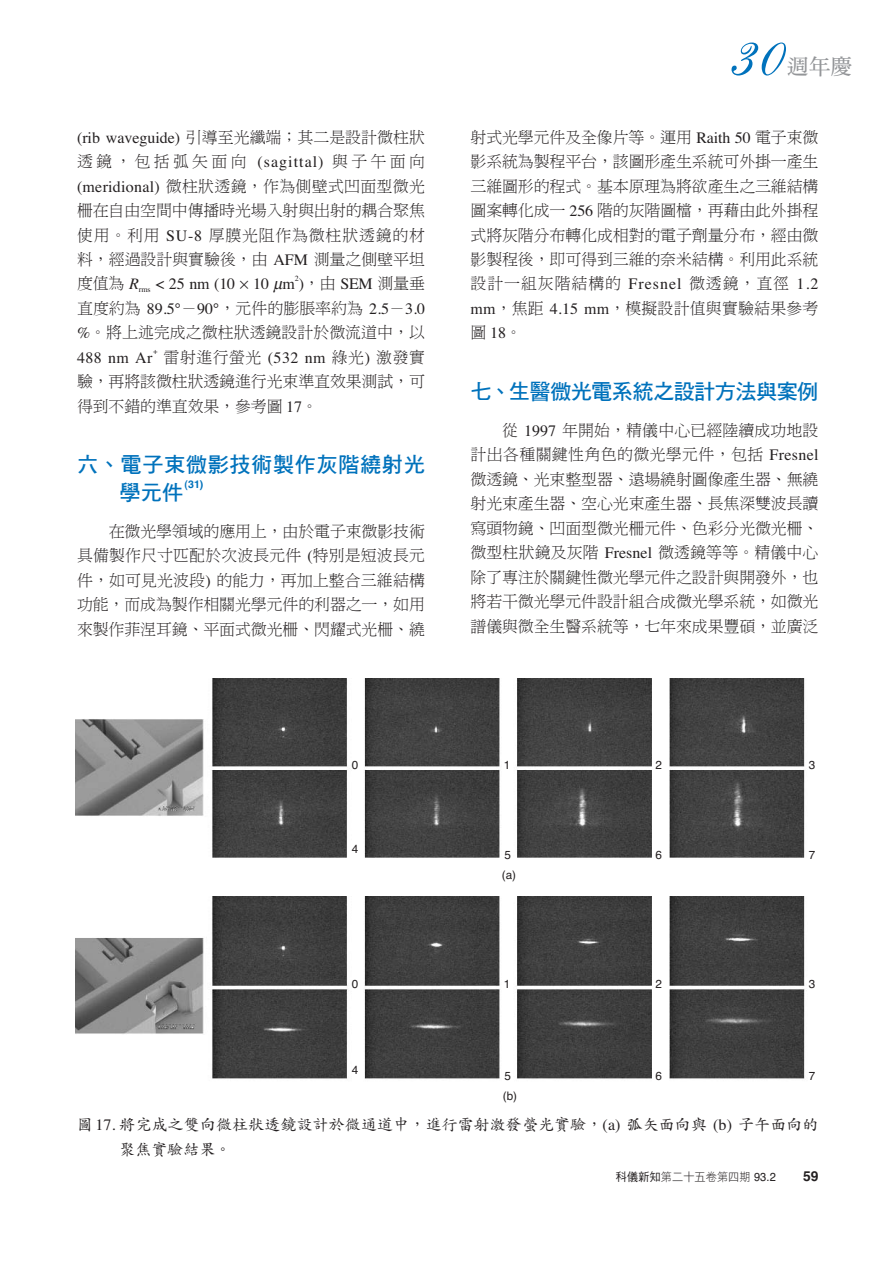
<style>
.page{position:relative;width:893px;height:1263px;background:#fff}
.page>*{position:absolute;margin:0;border:0;box-sizing:border-box;transform-origin:0 0}
.t1{font:21.3px/27.6px "DF Hei Bd HK BF";letter-spacing:.025em;color:#0072bc}
.t2{font:21.3px "DF Hei Bd HK BF";letter-spacing:-.03em;color:#0072bc}
.t3{font:21.3px "DF Ming Bd HK BF";color:#939598}
.t4{font:15.9px/24.5px "DF Ming Lt HK BF";letter-spacing:-.01em;color:#231f20;text-align:justify}
.t5{font:15.9px/24.5px "DF Kai Shu Md HK BF";letter-spacing:.01em;color:#231f20}
.t6{font:15.9px "Times";letter-spacing:-.01em;color:#231f20}
.t7{font:700 13.8px "Helvetica";color:#231f20}
.t8{font:11.7px "Helvetica";color:#231f20}
.t9{font:11.7px "DF Li Hei Lt HK BF";letter-spacing:.01em;color:#231f20;scale:.95 1}
.t10{font:700 10.65px "Helvetica";color:#0072bc}
.t11{font:7.95px "Times";color:#231f20}
.s1{font-family:"Times"}
.s2{font-family:"DF Ming Lt HK BF"}
.s3{font-style:italic}
.s4{font-family:"DF Hei Md HK BF"}
.s5{font-family:"Helvetica"}
</style>
<div class="page">
<svg style="left:731px;top:43px;width:55px;height:33px"></svg>
<img style="left:75px;top:678px;width:730px;height:180px">
<img style="left:75px;top:896px;width:732px;height:183px">
<p class="t4" style="left:77px;top:126px;width:349px"><span class="s1">(rib waveguide)</span> 引導至光纖端；其二是設計微柱狀透鏡，包括弧矢面向 <span class="s1">(sagittal)</span> 與子午面向<span class="s1">(meridional)</span> 微柱狀透鏡，作為側壁式凹面型微光柵在自由空間中傳播時光場入射與出射的耦合聚焦使用。利用 <span class="s1">SU-8</span> 厚膜光阻作為微柱狀透鏡的材料，經過設計與實驗後，由 <span class="s1">AFM</span> 測量之側壁平坦</p>
<p class="t6" style="left:77px;top:278px;width:349px"><span class="s2">度值為</span> <span class="s3">R</span><sub>rms</sub> &lt; 25 nm (10 10 m )<span class="s2">，由</span> SEM <span class="s2">測量垂</span></p>
<p class="t11" style="left:295px;top:275px;width:5px">2</p>
<p class="t4" style="left:77px;top:297px;width:349px">直度約為 <span class="s1">89.5°</span>－<span class="s1">90°</span>，元件的膨脹率約為 <span class="s1">2.5</span>－<span class="s1">3.0 %</span>。將上述完成之微柱狀透鏡設計於微流道中，以</p>
<p class="t6" style="left:77px;top:352px;width:77px">488 nm Ar</p>
<p class="t4" style="left:77px;top:346px;width:349px;text-indent:87px">雷射進行螢光 <span class="s1">(532 nm</span> 綠光<span class="s1">)</span> 激發實驗，再將該微柱狀透鏡進行光束準直效果測試，可得到不錯的準直效果，參考圖 <span class="s1">17</span>。</p>
<p class="t11" style="left:153px;top:348px;width:6px">+</p>
<h1 class="t1" style="left:120px;top:451px;width:307px;text-indent:-43px">六、電子束微影技術製作灰階繞射光學元件</h1>
<p class="t10" style="left:184px;top:480px;width:20px">(31)</p>
<p class="t4" style="left:77px;top:520px;width:349px;text-indent:32px">在微光學領域的應用上，由於電子束微影技術具備製作尺寸匹配於次波長元件 <span class="s1">(</span>特別是短波長元件，如可見光波段<span class="s1">)</span> 的能力，再加上整合三維結構功能，而成為製作相關光學元件的利器之一，如用來製作菲涅耳鏡、平面式微光柵、閃耀式光柵、繞</p>
<h1 class="t3" style="left:787px;top:56px;width:66px">週年慶</h1>
<p class="t4" style="left:470px;top:126px;width:349px">射式光學元件及全像片等。運用 <span class="s1">Raith 50</span> 電子束微影系統為製程平台，該圖形產生系統可外掛一產生三維圖形的程式。基本原理為將欲產生之三維結構圖案轉化成一 <span class="s1">256</span> 階的灰階圖檔，再藉由此外掛程式將灰階分布轉化成相對的電子劑量分布，經由微影製程後，即可得到三維的奈米結構。利用此系統設計一組灰階結構的 <span class="s1">Fresnel</span> 微透鏡，直徑 <span class="s1">1.2 mm</span>，焦距 <span class="s1">4.15 mm</span>，模擬設計值與實驗結果參考圖 <span class="s1">18</span>。</p>
<h1 class="t2" style="left:470px;top:380px;width:349px">七、生醫微光電系統之設計方法與案例</h1>
<p class="t4" style="left:470px;top:419px;width:349px;text-indent:32px">從 <span class="s1">1997</span> 年開始，精儀中心已經陸續成功地設計出各種關鍵性角色的微光學元件，包括 <span class="s1">Fresnel</span>微透鏡、光束整型器、遠場繞射圖像產生器、無繞射光束產生器、空心光束產生器、長焦深雙波長讀寫頭物鏡、凹面型微光柵元件、色彩分光微光柵、微型柱狀鏡及灰階 <span class="s1">Fresnel</span> 微透鏡等等。精儀中心除了專注於關鍵性微光學元件之設計與開發外，也將若干微光學元件設計組合成微光學系統，如微光譜儀與微全生醫系統等，七年來成果豐碩，並廣泛</p>
<p class="t8" style="left:352px;top:761px;width:8px">0</p>
<p class="t8" style="left:504px;top:761px;width:8px">1</p>
<p class="t8" style="left:655px;top:761px;width:8px">2</p>
<p class="t8" style="left:808px;top:761px;width:8px">3</p>
<p class="t8" style="left:352px;top:845px;width:8px">4</p>
<p class="t8" style="left:504px;top:851px;width:8px">5</p>
<p class="t8" style="left:655px;top:851px;width:8px">6</p>
<p class="t8" style="left:808px;top:851px;width:8px">7</p>
<p class="t8" style="left:502px;top:870px;width:16px">(a)</p>
<p class="t8" style="left:352px;top:980px;width:8px">0</p>
<p class="t8" style="left:504px;top:980px;width:8px">1</p>
<p class="t8" style="left:655px;top:980px;width:8px">2</p>
<p class="t8" style="left:808px;top:980px;width:8px">3</p>
<p class="t8" style="left:352px;top:1066px;width:8px">4</p>
<p class="t8" style="left:504px;top:1072px;width:8px">5</p>
<p class="t8" style="left:655px;top:1072px;width:8px">6</p>
<p class="t8" style="left:808px;top:1072px;width:8px">7</p>
<p class="t8" style="left:503px;top:1092px;width:16px">(b)</p>
<p class="t5" style="left:120px;top:1112px;width:700px;text-indent:-43px">圖<span class="s1">17.</span> 將完成之雙向微柱狀透鏡設計於微通道中，進行雷射激發螢光實驗，<span class="s1">(a)</span> 弧矢面向與 <span class="s1">(b)</span> 子午面向的聚焦實驗結果。</p>
<p class="t9" style="left:616px;top:1171px;width:170px"><span class="s4">科儀新知</span>第二十五卷第四期 <span class="s5">93.2</span></p>
<p class="t7" style="left:803px;top:1171px;width:17px">59</p>
</div>
